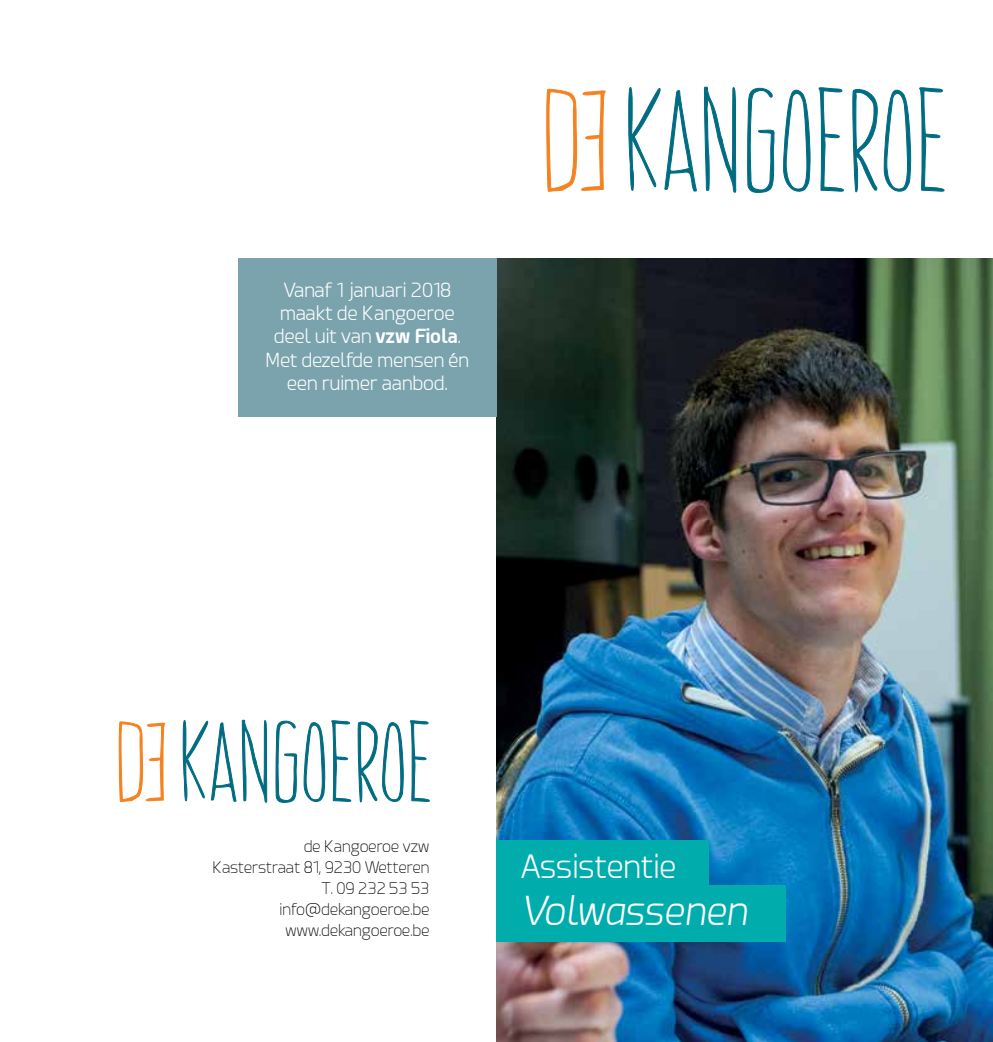
<style>
.page{position:relative;width:993px;height:1042px;background:#fff}
.page>*{position:absolute;margin:0;border:0;box-sizing:border-box;transform-origin:0 0}
.t1{font:italic 300 39.38px "Esphimere";color:#fff}
.t2{font:300 31.85px "Esphimere";color:#fff}
.t3{font:300 19.25px/23.1px "Esphimere";color:#fff;text-align:center}
.t4{font:200 15.75px/21px "Esphimere";color:#000;text-align:right}
.s1{font-weight:700}
</style>
<div class="page">
<img style="left:496px;top:258px;width:496px;height:784px">
<div style="left:496px;top:885px;width:289px;height:57px;background:#00acac"></div>
<div style="left:496px;top:840px;width:212px;height:56px;background:#00acac"></div>
<svg style="left:119px;top:721px;width:46px;height:81px"></svg>
<svg style="left:183px;top:720px;width:246px;height:83px"></svg>
<svg style="left:546px;top:89px;width:59px;height:103px"></svg>
<svg style="left:628px;top:87px;width:316px;height:106px"></svg>
<div style="left:238px;top:258px;width:258px;height:159px;background:#7aa3ad"></div>
<p class="t3" style="left:265px;top:279px;width:205px">Vanaf 1 januari 2018 maakt de Kangoeroe deel uit van <span class="s1">vzw Fiola</span>.<br>Met dezelfde mensen én een ruimer aanbod.</p>
<p class="t4" style="left:212px;top:835px;width:218px">de Kangoeroe vzw<br>Kasterstraat 81, 9230 Wetteren<br>T. 09 232 53 53 info@dekangoeroe.be www.dekangoeroe.be</p>
<h2 class="t2" style="left:521px;top:848px;width:157px">Assistentie</h2>
<h1 class="t1" style="left:521px;top:888px;width:228px">Volwassenen</h1>
</div>
